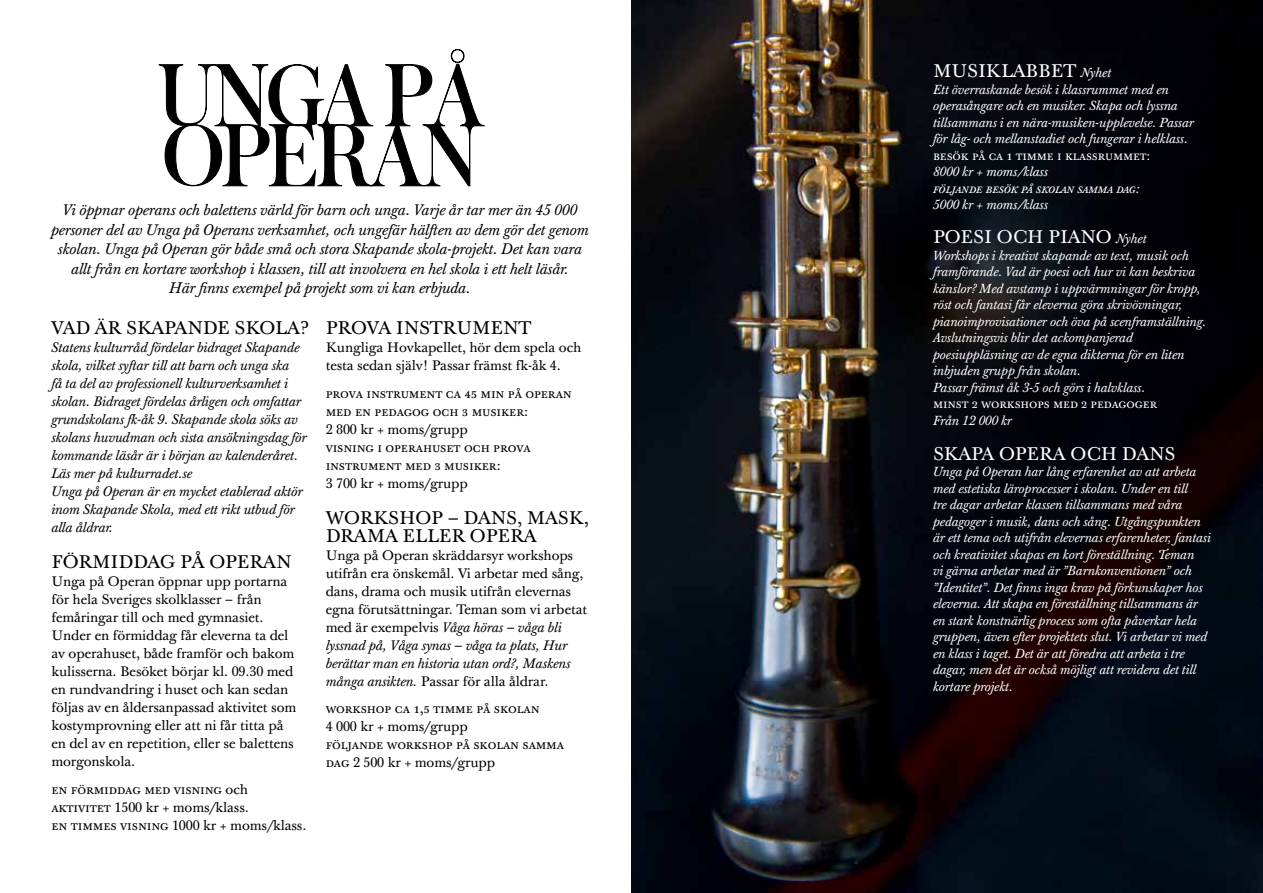
<style>
.page{position:relative;width:1263px;height:893px;background:#fff}
.page>*{position:absolute;margin:0;border:0;box-sizing:border-box;transform-origin:0 0}
.t1{font:93px "Operan Hairline Roman Two Lines";letter-spacing:-.015em;color:#000}
.t2{font:18px/18px "Baskerville 10 Pro";letter-spacing:.165em;color:#000}
.t3{font:18px "Baskerville 10 Pro";letter-spacing:.165em;color:#fff}
.t4{font:italic 15px/19.5px "Baskerville 10 Pro";letter-spacing:-.01em;color:#000;text-align:center}
.t5{font:13.5px/18px "Baskerville 10 Pro";letter-spacing:-.01em;color:#000}
.t6{font:italic 13.5px/18px "Baskerville 10 Pro";letter-spacing:-.01em;color:#000}
.t7{font:italic 12.9px/16.5px "Baskerville 10 Pro";letter-spacing:-.01em;color:#fff}
.t8{font:12.9px "Baskerville 10 Pro";letter-spacing:-.01em;color:#fff}
.s1{font-family:"Operan Hairline Roman One Line"}
.s2{font-style:italic}
.s3{font-style:italic;font-size:12.9px}
</style>
<div class="page">
<img style="left:631px;top:0;width:632px;height:893px">
<svg style="left:159px;top:49px;width:325px;height:137px"></svg>
<h1 class="t1" style="left:158px;top:33px;width:326px">UNGA P<span class="s1">Å</span></h1>
<h1 class="t1" style="left:163px;top:93px;width:317px">OPERAN</h1>
<p class="t4" style="left:51px;top:201px;width:539px">Vi öppnar operans och balettens värld för barn och unga. Varje år tar mer än 45 000 personer del av Unga på Operans verksamhet, och ungefär hälften av dem gör det genom skolan. Unga på Operan gör både små och stora Skapande skola-projekt. Det kan vara allt från en kortare workshop i klassen, till att involvera en hel skola i ett helt läsår.<br>Här finns exempel på projekt som vi kan erbjuda.</p>
<h2 class="t2" style="left:51px;top:320px;width:259px">VAD ÄR SKAPANDE SKOLA?</h2>
<p class="t6" style="left:51px;top:339px;width:257px">Statens kulturråd fördelar bidraget Skapande skola, vilket syftar till att barn och unga ska<br>få ta del av professionell kulturverksamhet i skolan. Bidraget fördelas årligen och omfattar grundskolans fk-åk 9. Skapande skola söks av skolans huvudman och sista ansökningsdag för kommande läsår är i början av kalenderåret.<br>Läs mer på kulturradet.se<br>Unga på Operan är en mycket etablerad aktör inom Skapande Skola, med ett rikt utbud för alla åldrar.</p>
<h2 class="t2" style="left:51px;top:554px;width:242px">FÖRMIDDAG PÅ OPERAN</h2>
<p class="t5" style="left:51px;top:573px;width:246px">Unga på Operan öppnar upp portarna för hela Sveriges skolklasser – från femåringar till och med gymnasiet.<br>Under en förmiddag får eleverna ta del av operahuset, både framför och bakom kulisserna. Besöket börjar kl. 09.30 med en rundvandring i huset och kan sedan följas av en åldersanpassad aktivitet som kostymprovning eller att ni får titta på en del av en repetition, eller se balettens morgonskola.</p>
<p class="t5" style="left:51px;top:781px;width:257px">EN FÖRMIDDAG MED VISNING och<br>AKTIVITET 1500 kr + moms/klass.<br>EN TIMMES VISNING 1000 kr + moms/klass.</p>
<h2 class="t2" style="left:326px;top:320px;width:204px">PROVA INSTRUMENT</h2>
<p class="t5" style="left:326px;top:339px;width:257px">Kungliga Hovkapellet, hör dem spela och testa sedan själv! Passar främst fk-åk 4.</p>
<p class="t5" style="left:326px;top:385px;width:248px">PROVA INSTRUMENT CA 45 MIN PÅ OPERAN<br>MED EN PEDAGOG OCH 3 MUSIKER:<br>2 800 kr + moms/grupp<br>VISNING I OPERAHUSET OCH PROVA<br>INSTRUMENT MED 3 MUSIKER:<br>3 700 kr + moms/grupp</p>
<h2 class="t2" style="left:326px;top:509px;width:265px">WORKSHOP – DANS, MASK,<br>DRAMA ELLER OPERA</h2>
<p class="t5" style="left:326px;top:547px;width:263px">Unga på Operan skräddarsyr workshops utifrån era önskemål. Vi arbetar med sång, dans, drama och musik utifrån elevernas egna förutsättningar. Teman som vi arbetat med är exempelvis <span class="s2">Våga höras – våga bli lyssnad på, Våga synas – våga ta plats, Hur berättar man en historia utan ord?, Maskens många ansikten.</span> Passar för alla åldrar.</p>
<p class="t5" style="left:326px;top:700px;width:240px">WORKSHOP CA 1,5 TIMME PÅ SKOLAN<br>4 000 kr + moms/grupp<br>FÖLJANDE WORKSHOP PÅ SKOLAN SAMMA<br>DAG 2 500 kr + moms/grupp</p>
<h2 class="t3" style="left:933px;top:60px;width:180px">MUSIKLABBET <span class="s3">Nyhet</span></h2>
<p class="t7" style="left:933px;top:81px;width:262px">Ett överraskande besök i klassrummet med en operasångare och en musiker. Skapa och lyssna tillsammans i en nära-musiken-upplevelse. Passar för låg- och mellanstadiet och fungerar i helklass.</p>
<p class="t8" style="left:933px;top:147px;width:219px">BESÖK PÅ CA 1 TIMME I KLASSRUMMET:</p>
<p class="t7" style="left:933px;top:164px;width:208px">8000 kr + moms/klass<br>FÖLJANDE BESÖK PÅ SKOLAN SAMMA DAG:<br>5000 kr + moms/klass</p>
<h2 class="t3" style="left:933px;top:226px;width:215px">POESI OCH PIANO <span class="s3">Nyhet</span></h2>
<p class="t7" style="left:933px;top:248px;width:275px">Workshops i kreativt skapande av text, musik och framförande. Vad är poesi och hur vi kan beskriva känslor? Med avstamp i uppvärmningar för kropp, röst och fantasi får eleverna göra skrivövningar, pianoimprovisationer och öva på scenframställning.<br>Avslutningsvis blir det ackompanjerad poesiuppläsning av de egna dikterna för en liten inbjuden grupp från skolan.<br>Passar främst åk 3-5 och görs i halvklass.</p>
<p class="t8" style="left:933px;top:396px;width:226px">MINST 2 WORKSHOPS MED 2 PEDAGOGER</p>
<p class="t7" style="left:933px;top:413px;width:80px">Från 12 000 kr</p>
<h2 class="t3" style="left:933px;top:442px;width:244px">SKAPA OPERA OCH DANS</h2>
<p class="t7" style="left:933px;top:464px;width:279px">Unga på Operan har lång erfarenhet av att arbeta med estetiska läroprocesser i skolan. Under en till<br>tre dagar arbetar klassen tillsammans med våra pedagoger i musik, dans och sång. Utgångspunkten är ett tema och utifrån elevernas erfarenheter, fantasi och kreativitet skapas en kort föreställning. Teman<br>vi gärna arbetar med är ”Barnkonventionen” och ”Identitet”. Det finns inga krav på förkunskaper hos eleverna. Att skapa en föreställning tillsammans är en stark konstnärlig process som ofta påverkar hela gruppen, även efter projektets slut. Vi arbetar vi med en klass i taget. D et är att föredra att arbeta i tre dagar, men det är också möjligt att revidera det till kortare projekt.</p>
</div>
